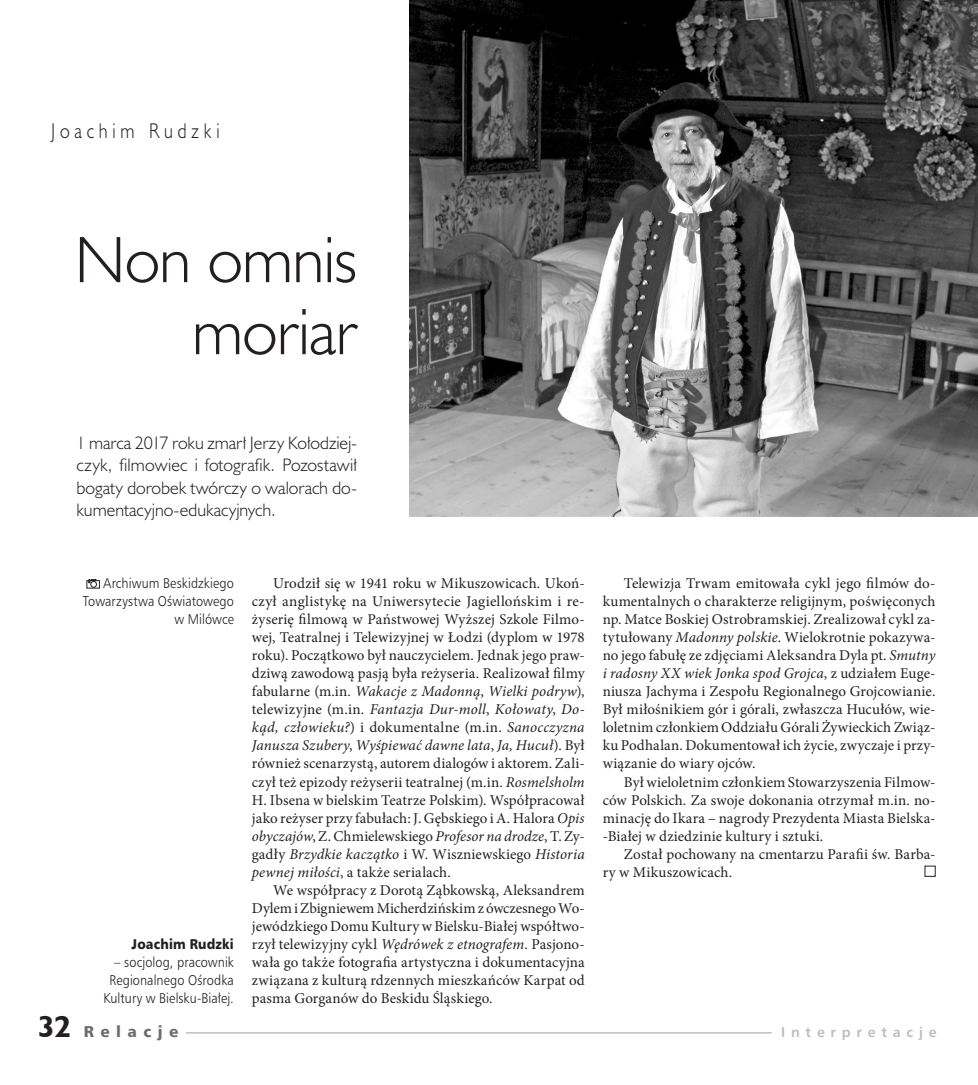
<style>
.page{position:relative;width:978px;height:1085px;background:#fff}
.page>*{position:absolute;margin:0;border:0;box-sizing:border-box;transform-origin:0 0}
.a_TEKST_TYTUŁ{font:300 60px/72px "Humanst 521 Lt PL";letter-spacing:-.01em;color:#231f20;text-align:right}
.t1{font:700 30px "Humanist 521 BT";color:#231f20}
.A_Autor_Nov{font:300 19.5px "Humanst 521 Lt PL";letter-spacing:.295em;color:#231f20;scale:.85 1}
.A_AAPOCZATEK{font:300 16.5px/22.5px "Humanst 521 Lt PL";color:#231f20;text-align:justify}
.a_TEKST_10{font:15px/18px "Minion Pro";letter-spacing:.005em;color:#231f20;text-align:justify}
.a_TEKST_BOLD{font:15px "Humnst 777 Blk PL";letter-spacing:.425em;color:#6c6d70}
.A_AAApodpis_FOT_R{font:13.5px/18px "Humnst 777 Lt PL";letter-spacing:.005em;color:#231f20;text-align:right;scale:.9 1}
.A_AAApodpis_FOT{font:13.5px/18px "Humnst 777 Lt PL";letter-spacing:.005em;color:#231f20;text-align:right;scale:.9 1}
.a_TEKST_BOLD-2{font:700 13.5px "Humnst 777 PL";letter-spacing:.425em;color:#bcbdc0}
.A_AAApodpis_FOT_R-2{font:13.5px "Humnst 777 Blk PL";letter-spacing:.01em;color:#231f20;scale:.9 1}
.s1{font-style:italic}
</style>
<div class="page">
<hr style="left:186px;top:1031px;width:586px;height:2px;background:#bcbdc0">
<img style="left:409px;top:0;width:569px;height:516px">
<div style="left:87px;top:580px;width:13px;height:8px;border:1px solid #231f20"></div>
<svg style="left:88px;top:579px;width:9px;height:8px"></svg>
<p class="A_Autor_Nov" style="left:51px;top:118px;width:200px">Joachim Rudzki</p>
<p class="a_TEKST_TYTUŁ" style="left:75px;top:222px;width:284px">Non omnis moriar</p>
<p class="A_AAPOCZATEK" style="left:77px;top:431px;width:282px">1 marca 2017 roku zmarł Jerzy Kołodziej&shy;czyk, filmowiec i fotografik. Pozostawił bogaty dorobek twórczy o walorach do&shy;kumentacyjno-edukacyjnych.</p>
<p class="A_AAApodpis_FOT" style="left:83px;top:574px;width:169px">Archiwum Beskidzkiego<br>Towarzystwa Oświatowego w Milówce</p>
<p class="A_AAApodpis_FOT_R-2" style="left:132px;top:934px;width:115px">Joachim Rudzki</p>
<p class="A_AAApodpis_FOT_R" style="left:103px;top:952px;width:147px">– socjolog, pracownik<br>Regionalnego Ośrodka<br>Kultury w Bielsku-Białej.</p>
<p class="a_TEKST_10" style="left:252px;top:574px;width:334px;text-indent:21px">Urodził się w 1941 roku w Mikuszowicach. Ukoń&shy;czył anglistykę na Uniwersytecie Jagiellońskim i re&shy;żyserię filmową w Państwowej Wyższej Szkole Filmo&shy;wej, Teatralnej i Telewizyjnej w Łodzi (dyplom w 1978 roku). Początkowo był nauczycielem. Jednak jego praw&shy;dziwą zawodową pasją była reżyseria. Realizował filmy fabularne (m.in. <span class="s1">Wakacje z Madonną</span>, <span class="s1">Wielki podryw</span>), telewizyjne (m.in. <span class="s1">Fantazja Dur-moll</span>, <span class="s1">Kołowaty</span>, <span class="s1">Do&shy;kąd, człowieku?</span>) i dokumentalne (m.in. <span class="s1">Sanocczyzna Janusza Szubery</span>, <span class="s1">Wyśpiewać dawne lata</span>, <span class="s1">Ja, Hucuł</span>). Był również scenarzystą, autorem dialogów i aktorem. Zali&shy;czył też epizody reżyserii teatralnej (m.in. <span class="s1">Rosmelsholm </span>H. Ibsena w bielskim Teatrze Polskim). Współpracował jako reżyser przy fabułach: J. Gębskiego i A. Halora <span class="s1">Opis obyczajów</span>, Z. Chmielewskiego <span class="s1">Profesor na drodze</span>, T. Zy&shy;gadły <span class="s1">Brzydkie kaczątko</span> i W. Wiszniewskiego <span class="s1">Historia pewnej miłości</span>, a także serialach.</p>
<p class="a_TEKST_10" style="left:252px;top:880px;width:334px;text-indent:21px">We współpracy z Dorotą Ząbkowską, Aleksandrem Dylem i Zbigniewem Micherdzińskim z ówczesnego Wo&shy;jewódzkiego Domu Kultury w Bielsku-Białej współtwo&shy;rzył telewizyjny cykl <span class="s1">Wędrówek z etnografem</span>. Pasjono&shy;wała go także fotografia artystyczna i dokumentacyjna związana z kulturą rdzennych mieszkańców Karpat od pasma Gorganów do Beskidu Śląskiego.</p>
<p class="a_TEKST_10" style="left:603px;top:574px;width:334px;text-indent:21px">Telewizja Trwam emitowała cykl jego filmów do&shy;kumentalnych o charakterze religijnym, poświęconych np. Matce Boskiej Ostrobramskiej. Zrealizował cykl za&shy;tytułowany <span class="s1">Madonny polskie</span>. Wielokrotnie pokazywa&shy;no jego fabułę ze zdjęciami Aleksandra Dyla pt. <span class="s1">Smutny i radosny XX wiek Jonka spod Grojca</span>, z udziałem Euge&shy;niusza Jachyma i Zespołu Regionalnego Grojcowianie.<br>Był miłośnikiem gór i górali, zwłaszcza Hucułów, wie&shy;loletnim członkiem Oddziału Górali Żywieckich Związ&shy;ku Podhalan. Dokumentował ich życie, zwyczaje i przy&shy;wiązanie do wiary ojców.</p>
<p class="a_TEKST_10" style="left:603px;top:772px;width:334px;text-indent:21px">Był wieloletnim członkiem Stowarzyszenia Filmow&shy;ców Polskich. Za swoje dokonania otrzymał m.in. no&shy;minację do Ikara – nagrody Prezydenta Miasta Bielska--Białej w dziedzinie kultury i sztuki.</p>
<p class="a_TEKST_10" style="left:603px;top:844px;width:334px;text-indent:21px">Został pochowany na cmentarzu Parafii św. Barba&shy;ry w Mikuszowicach.</p>
<p class="t1" style="left:38px;top:1007px;width:34px">32</p>
<p class="a_TEKST_BOLD" style="left:84px;top:1021px;width:96px">Relacje</p>
<p class="a_TEKST_BOLD-2" style="left:781px;top:1022px;width:157px">Interpretacje</p>
</div>
